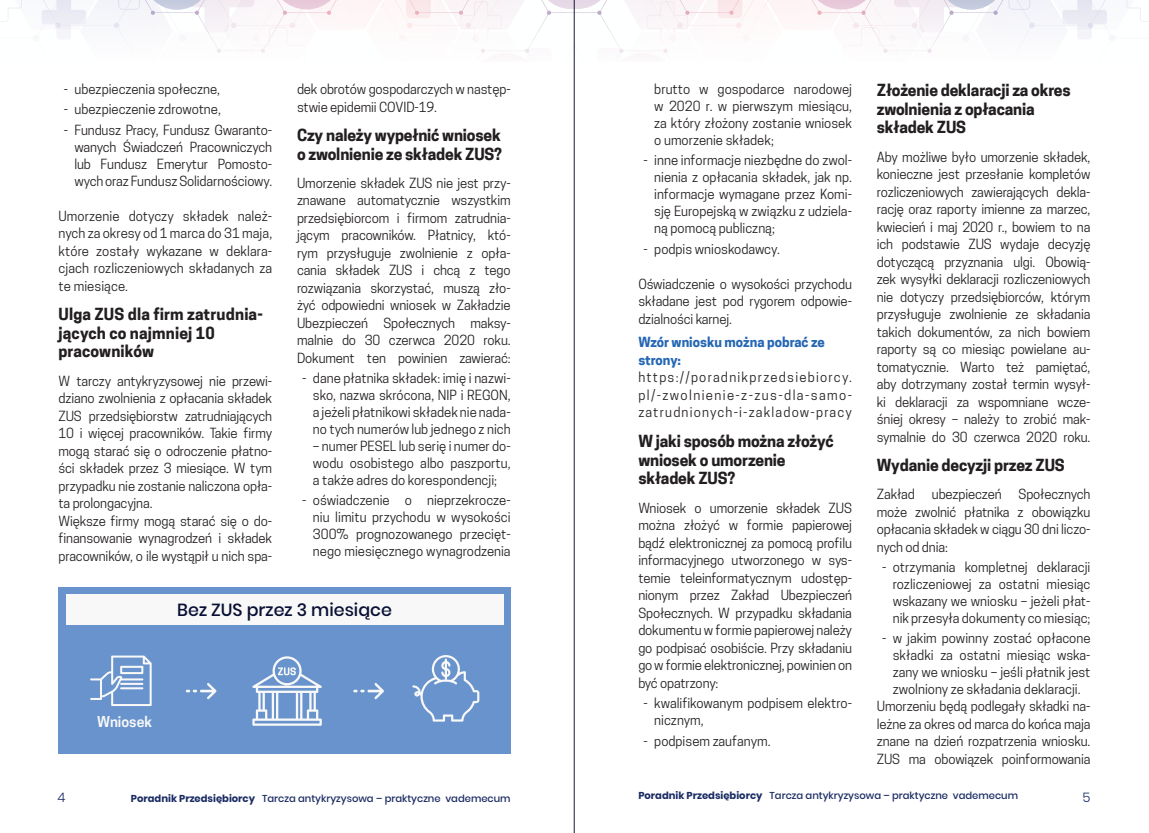
<style>
.page{position:relative;width:1149px;height:833px;background:#fff}
.page>*{position:absolute;margin:0;border:0;box-sizing:border-box;transform-origin:0 0}
.t1{font:500 17.5px "Poppins";color:#090f35}
.ŚRÓDTYTUŁ{font:700 15.62px/18.8px "Tanohe Sans";letter-spacing:-.01em;color:#231f20}
.ŚRÓDTYTUŁ-2{font:700 15.62px/18.8px "Tanohe Sans";letter-spacing:.01em;color:#231f20}
.t2{font:600 14.12px "Tanohe Sans";color:#f7f8f7}
.Tekst{font:13.12px/17.5px "Tanohe Sans";letter-spacing:-.01em;color:#231f20;text-align:justify}
.Tekst-2{font:700 13.12px/17.5px "Tanohe Sans";color:#2567b3}
.t3{font:300 13.12px "Poppins";color:#192b63}
.t4{font:500 10px "Poppins";color:#192b63}
.s1{font-weight:700}
</style>
<div class="page">
<svg style="left:6px;top:0;width:1135px;height:61px"></svg>
<hr style="left:573px;top:0;width:1px;height:833px;background:#191a36">
<div style="left:58px;top:587px;width:452px;height:167px;background:#6993cc"></div>
<div style="left:66px;top:594px;width:437px;height:30px;background:#f7f8f7"></div>
<svg style="left:412px;top:655px;width:67px;height:66px"></svg>
<svg style="left:90px;top:655px;width:62px;height:51px"></svg>
<hr style="left:120px;top:683px;width:23px;height:2px;background:#f7f8f7">
<hr style="left:120px;top:687px;width:23px;height:2px;background:#f7f8f7">
<svg style="left:252px;top:656px;width:70px;height:70px"></svg>
<svg style="left:186px;top:683px;width:30px;height:16px"></svg>
<svg style="left:353px;top:683px;width:31px;height:16px"></svg>
<p class="Tekst" style="left:64px;top:80px;width:158px">- ubezpieczenia społeczne,</p>
<p class="Tekst" style="left:64px;top:101px;width:158px">- ubezpieczenie zdrowotne,</p>
<p class="Tekst" style="left:74px;top:121px;width:199px;line-height:16.9px;text-indent:-11px">- Fundusz Pracy, Fundusz Gwaranto&shy;wanych Świadczeń Pracowniczych lub Fundusz Emerytur Pomosto&shy;wych oraz Fundusz Solidarnościowy.</p>
<p class="Tekst" style="left:58px;top:207px;width:215px">Umorzenie dotyczy składek należ&shy;nych za okresy od 1 marca do 31 maja, które zostały wykazane w deklara&shy;cjach rozliczeniowych składanych za te miesiące.</p>
<p class="ŚRÓDTYTUŁ-2" style="left:58px;top:305px;width:206px">Ulga ZUS dla firm zatrudnia&shy;jących co najmniej 10 pracowników</p>
<p class="Tekst" style="left:58px;top:372px;width:215px">W tarczy antykryzysowej nie przewi&shy;dziano zwolnienia z opłacania składek ZUS przedsiębiorstw zatrudniających 10 i więcej pracowników. Takie firmy mogą starać się o odroczenie płatno&shy;ści składek przez 3 miesiące. W tym przypadku nie zostanie naliczona opła&shy;ta prolongacyjna.</p>
<p class="Tekst" style="left:58px;top:512px;width:215px">Większe firmy mogą starać się o do&shy;finansowanie wynagrodzeń i składek pracowników, o ile wystąpił u nich spa-</p>
<p class="Tekst" style="left:297px;top:80px;width:215px">dek obrotów gospodarczych w następ&shy;stwie epidemii COVID-19.</p>
<p class="ŚRÓDTYTUŁ" style="left:297px;top:126px;width:206px">Czy należy wypełnić wniosek o zwolnienie ze składek ZUS?</p>
<p class="Tekst" style="left:297px;top:174px;width:215px">Umorzenie składek ZUS nie jest przy&shy;znawane automatycznie wszystkim przedsiębiorcom i firmom zatrudnia&shy;jącym pracowników. Płatnicy, któ&shy;rym przysługuje zwolnienie z opła&shy;cania składek ZUS i chcą z tego rozwiązania skorzystać, muszą zło&shy;żyć odpowiedni wniosek w Zakładzie Ubezpieczeń Społecznych maksy&shy;malnie do 30 czerwca 2020 roku.<br>Dokument ten powinien zawierać:</p>
<p class="Tekst" style="left:313px;top:370px;width:199px;line-height:16.9px;text-indent:-11px">- dane płatnika składek: imię i nazwi&shy;sko, nazwa skrócona, NIP i REGON, a jeżeli płatnikowi składek nie nada&shy;no tych numerów lub jednego z nich</p>
<p class="Tekst" style="left:313px;top:437px;width:199px;line-height:16.9px">– numer PESEL lub serię i numer do&shy;wodu osobistego albo paszportu, a także adres do korespondencji;</p>
<p class="Tekst" style="left:313px;top:491px;width:199px;line-height:16.9px;text-indent:-11px">- oświadczenie o nieprzekrocze&shy;niu limitu przychodu w wysokości 300% prognozowanego przecięt&shy;nego miesięcznego wynagrodzenia</p>
<p class="t1" style="left:177px;top:599px;width:216px">Bez ZUS przez 3 miesiące</p>
<p class="t2" style="left:97px;top:713px;width:57px">Wniosek</p>
<p class="Tekst" style="left:654px;top:81px;width:199px;line-height:16.9px">brutto w gospodarce narodowej w 2020 r. w pierwszym miesiącu, za który złożony zostanie wniosek o umorzenie składek;</p>
<p class="Tekst" style="left:654px;top:152px;width:199px;line-height:16.9px;text-indent:-11px">- inne informacje niezbędne do zwol&shy;nienia z opłacania składek, jak np. informacje wymagane przez Komi&shy;sję Europejską w związku z udziela&shy;ną pomocą publiczną;</p>
<p class="Tekst" style="left:643px;top:240px;width:138px">- podpis wnioskodawcy.</p>
<p class="Tekst" style="left:638px;top:275px;width:215px">Oświadczenie o wysokości przychodu składane jest pod rygorem odpowie&shy;dzialności karnej.</p>
<p class="Tekst-2" style="left:638px;top:334px;width:188px">Wzór wniosku można pobrać ze strony:</p>
<p class="Tekst" style="left:638px;top:369px;width:215px">https://poradnikprzedsiebiorcy. pl/-zwolnienie-z-zus-dla-samo&shy;zatrudnionych-i-zakladow-pracy</p>
<p class="ŚRÓDTYTUŁ" style="left:638px;top:432px;width:197px">W jaki sposób można złożyć wniosek o umorzenie składek ZUS?</p>
<p class="Tekst" style="left:638px;top:499px;width:215px">Wniosek o umorzenie składek ZUS można złożyć w formie papierowej bądź elektronicznej za pomocą profilu informacyjnego utworzonego w sys&shy;temie teleinformatycznym udostęp&shy;nionym przez Zakład Ubezpieczeń Społecznych. W przypadku składania dokumentu w formie papierowej należy go podpisać osobiście. Przy składaniu go w formie elektronicznej, powinien on być opatrzony:</p>
<p class="Tekst" style="left:654px;top:694px;width:199px;line-height:16.9px;text-indent:-11px">- kwalifikowanym podpisem elektro&shy;nicznym,</p>
<p class="Tekst" style="left:643px;top:732px;width:128px">- podpisem zaufanym.</p>
<p class="ŚRÓDTYTUŁ" style="left:876px;top:81px;width:195px">Złożenie deklaracji za okres zwolnienia z opłacania składek ZUS</p>
<p class="Tekst" style="left:876px;top:148px;width:215px">Aby możliwe było umorzenie składek, konieczne jest przesłanie kompletów rozliczeniowych zawierających dekla&shy;rację oraz raporty imienne za marzec, kwiecień i maj 2020 r., bowiem to na ich podstawie ZUS wydaje decyzję dotyczącą przyznania ulgi. Obowią&shy;zek wysyłki deklaracji rozliczeniowych nie dotyczy przedsiębiorców, którym przysługuje zwolnienie ze składania takich dokumentów, za nich bowiem raporty są co miesiąc powielane au&shy;tomatycznie. Warto też pamiętać, aby dotrzymany został termin wysył&shy;ki deklaracji za wspomniane wcze&shy;śniej okresy – należy to zrobić mak&shy;symalnie do 30 czerwca 2020 roku.</p>
<p class="ŚRÓDTYTUŁ" style="left:876px;top:456px;width:189px">Wydanie decyzji przez ZUS</p>
<p class="Tekst" style="left:876px;top:485px;width:40px">Zakład</p>
<p class="Tekst" style="left:931px;top:485px;width:71px">ubezpieczeń</p>
<p class="Tekst" style="left:876px;top:485px;width:215px;text-indent:142px">Społecznych może zwolnić płatnika z obowiązku opłacania składek w ciągu 30 dni liczo&shy;nych od dnia:</p>
<p class="Tekst" style="left:892px;top:559px;width:199px;line-height:16.9px;text-indent:-11px">- otrzymania kompletnej deklaracji rozliczeniowej za ostatni miesiąc wskazany we wniosku – jeżeli płat&shy;nik przesyła dokumenty co miesiąc;</p>
<p class="Tekst" style="left:892px;top:630px;width:199px;line-height:16.9px;text-indent:-11px">- w jakim powinny zostać opłacone składki za ostatni miesiąc wska&shy;zany we wniosku – jeśli płatnik jest zwolniony ze składania deklaracji.</p>
<p class="Tekst" style="left:876px;top:697px;width:215px">Umorzeniu będą podlegały składki na&shy;leżne za okres od marca do końca maja znane na dzień rozpatrzenia wniosku.<br>ZUS ma obowiązek poinformowania</p>
<p class="t3" style="left:58px;top:790px;width:9px">4</p>
<p class="t4" style="left:131px;top:792px;width:381px"><span class="s1">Poradnik Przedsiębiorcy</span> Tarcza antykryzysowa – praktyczne vademecum</p>
<p class="t4" style="left:638px;top:790px;width:381px"><span class="s1">Poradnik Przedsiębiorcy</span> Tarcza antykryzysowa – praktyczne vademecum</p>
<p class="t3" style="left:1082px;top:790px;width:9px">5</p>
</div>
